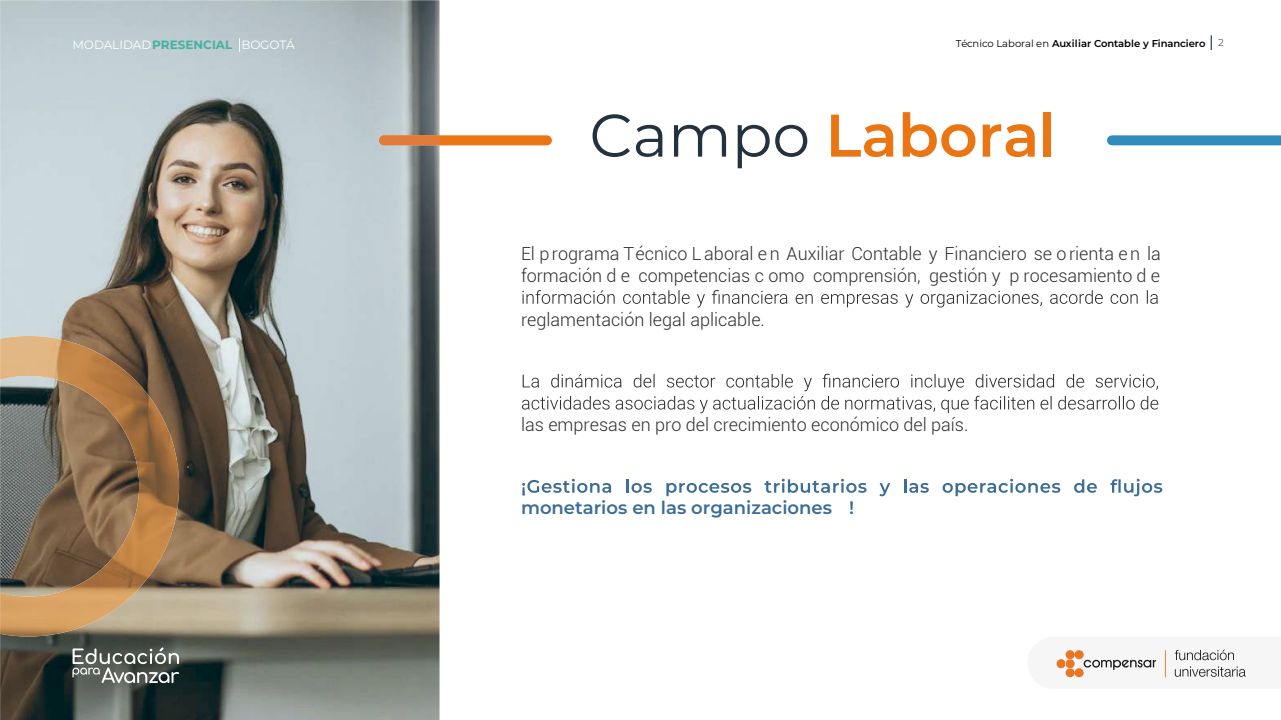
<style>
.page{position:relative;width:1281px;height:720px;background:#fff}
.page>*{position:absolute;margin:0;border:0;box-sizing:border-box;transform-origin:0 0}
.t1{font:600 60px "Montserrat";color:#ea7512}
.t2{font:300 18px/22px "Roboto";color:#2e302c}
.t3{font:600 18px "Montserrat";color:#3b6d96}
.t4{font:12px "Montserrat";color:#fff}
.t5{font:600 10px "Montserrat";letter-spacing:-.01em;color:#000}
.t6{font:300 10px "Montserrat";color:#24313e}
.s1{font-weight:700;color:#45b1a2}
.s2{font-weight:400}
.s3{font-weight:400;color:#24313e}
</style>
<div class="page">
<svg style="left:1210px;top:35px;width:1px;height:15px"></svg>
<svg style="left:1056px;top:649px;width:190px;height:29px"></svg>
<div style="left:379px;top:135px;width:173px;height:10px;background:#ea7512;border-radius:5px"></div>
<svg style="left:522px;top:290px;width:635px;height:18px"></svg>
<svg style="left:522px;top:374px;width:636px;height:39px"></svg>
<svg style="left:522px;top:479px;width:89px;height:16px"></svg>
<svg style="left:626px;top:479px;width:25px;height:14px"></svg>
<svg style="left:666px;top:483px;width:85px;height:13px"></svg>
<svg style="left:764px;top:479px;width:102px;height:14px"></svg>
<svg style="left:879px;top:483px;width:11px;height:13px"></svg>
<svg style="left:904px;top:479px;width:24px;height:14px"></svg>
<svg style="left:942px;top:479px;width:118px;height:17px"></svg>
<svg style="left:1074px;top:479px;width:22px;height:14px"></svg>
<svg style="left:1110px;top:479px;width:52px;height:17px"></svg>
<div style="left:1111px;top:135px;width:169px;height:10px;background:#308bbf"></div>
<hr style="left:439px;top:0;width:1px;height:135px;background:#f3fafb">
<hr style="left:439px;top:145px;width:1px;height:575px;background:#f3fafb">
<img style="left:0;top:0;width:439px;height:720px">
<img style="left:74px;top:41px;width:74px;height:8px">
<img style="left:153px;top:40px;width:77px;height:9px">
<img style="left:242px;top:38px;width:51px;height:11px">
<svg style="left:379px;top:135px;width:61px;height:10px"></svg>
<svg style="left:230px;top:38px;width:10px;height:13px"></svg>
<img style="left:0;top:336px;width:179px;height:301px">
<svg style="left:72px;top:647px;width:107px;height:36px;background:#747975"></svg>
<p class="t4" style="left:72px;top:37px;width:224px">MODALIDAD<span class="s1">PRESENCIAL</span> BOGOTÁ</p>
<p class="t5" style="left:955px;top:37px;width:251px"><span class="s2">Técnico Laboral en</span> Auxiliar Contable y Financiero</p>
<p class="t6" style="left:1217px;top:36px;width:7px">2</p>
<h1 class="t1" style="left:589px;top:95px;width:468px"><span class="s3">Campo</span> Laboral</h1>
<p class="t2" style="left:521px;top:242px;width:641px">El programa Técnico L aboral en Auxiliar Contable y Financiero se orienta en la formación d e competencias c omo comprensión, gestión y p rocesamiento d e</p>
<p class="t2" style="left:521px;top:308px;width:245px">reglamentación legal aplicable.</p>
<p class="t2" style="left:521px;top:413px;width:449px">las empresas en pro del crecimiento económico del país.</p>
<p class="t3" style="left:521px;top:496px;width:334px">monetarios en las organizaciones !</p>
</div>
